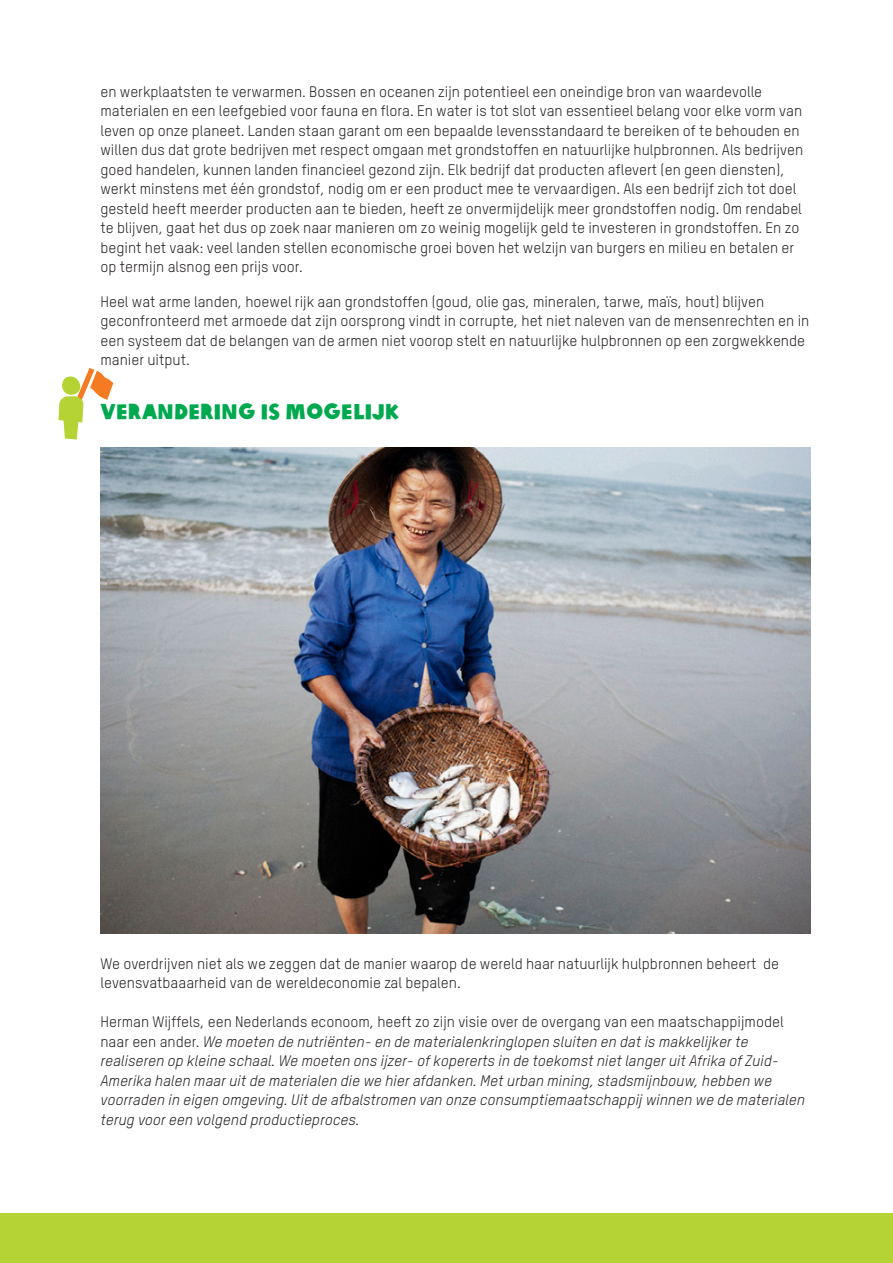
<style>
.page{position:relative;width:893px;height:1263px;background:#fff}
.page>*{position:absolute;margin:0;border:0;box-sizing:border-box;transform-origin:0 0}
.List_Paragraph{font:21px "Oxfam Global Headline";color:#00a94e}
.List_Paragraph-2{font:15px/19.5px "Oxfam TSTARPRO";color:#231f20}
.List_Paragraph-3{font:italic 15px/19.5px "Oxfam TSTARPRO";color:#231f20}
.s1{font-style:normal}
</style>
<div class="page">
<div style="left:0;top:1213px;width:893px;height:50px;background:#b5d334"></div>
<svg style="left:58px;top:368px;width:55px;height:72px"></svg>
<img style="left:100px;top:448px;width:711px;height:485px">
<p class="List_Paragraph-2" style="left:100px;top:81px;width:704px">en werkplaatsten te verwarmen. Bossen en oceanen zijn potentieel een oneindige bron van waardevolle materialen en een leefgebied voor fauna en flora. En water is tot slot van essentieel belang voor elke vorm van leven op onze planeet. Landen staan garant om een bepaalde levensstandaard te bereiken of te behouden en willen dus dat grote bedrijven met respect omgaan met grondstoffen en natuurlijke hulpbronnen. Als bedrijven goed handelen, kunnen landen financieel gezond zijn. Elk bedrijf dat producten aflevert (en geen diensten), werkt minstens met één grondstof, nodig om er een product mee te vervaardigen. Als een bedrijf zich tot doel gesteld heeft meerder producten aan te bieden, heeft ze onvermijdelijk meer grondstoffen nodig. Om rendabel te blijven, gaat het dus op zoek naar manieren om zo weinig mogelijk geld te investeren in grondstoffen. En zo begint het vaak: veel landen stellen economische groei boven het welzijn van burgers en milieu en betalen er op termijn alsnog een prijs voor.</p>
<p class="List_Paragraph-2" style="left:100px;top:291px;width:710px">Heel wat arme landen, hoewel rijk aan grondstoffen (goud, olie gas, mineralen, tarwe, maïs, hout) blijven geconfronteerd met armoede dat zijn oorsprong vindt in corrupte, het niet naleven van de mensenrechten en in een systeem dat de belangen van de armen niet voorop stelt en natuurlijke hulpbronnen op een zorgwekkende manier uitput.</p>
<p class="List_Paragraph" style="left:100px;top:394px;width:300px">VERANDERING IS MOGELIJK</p>
<p class="List_Paragraph-2" style="left:100px;top:953px;width:680px">We overdrijven niet als we zeggen dat de manier waarop de wereld haar natuurlijk hulpbronnen beheert de levensvatbaaarheid van de wereldeconomie zal bepalen.</p>
<p class="List_Paragraph-3" style="left:100px;top:1012px;width:706px"><span class="s1">Herman Wijffels, een Nederlands econoom, heeft zo zijn visie over de overgang van een maatschappijmodel naar een ander.</span> We moeten de nutriënten- en de materialenkringlopen sluiten en dat is makkelijker te realiseren op kleine schaal. We moeten ons ijzer- of kopererts in de toekomst niet langer uit Afrika of Zuid-Amerika halen maar uit de materialen die we hier afdanken. Met urban mining, stadsmijnbouw, hebben we voorraden in eigen omgeving. Uit de afbalstromen van onze consumptiemaatschappij winnen we de materialen terug voor een volgend productieproces.</p>
</div>
